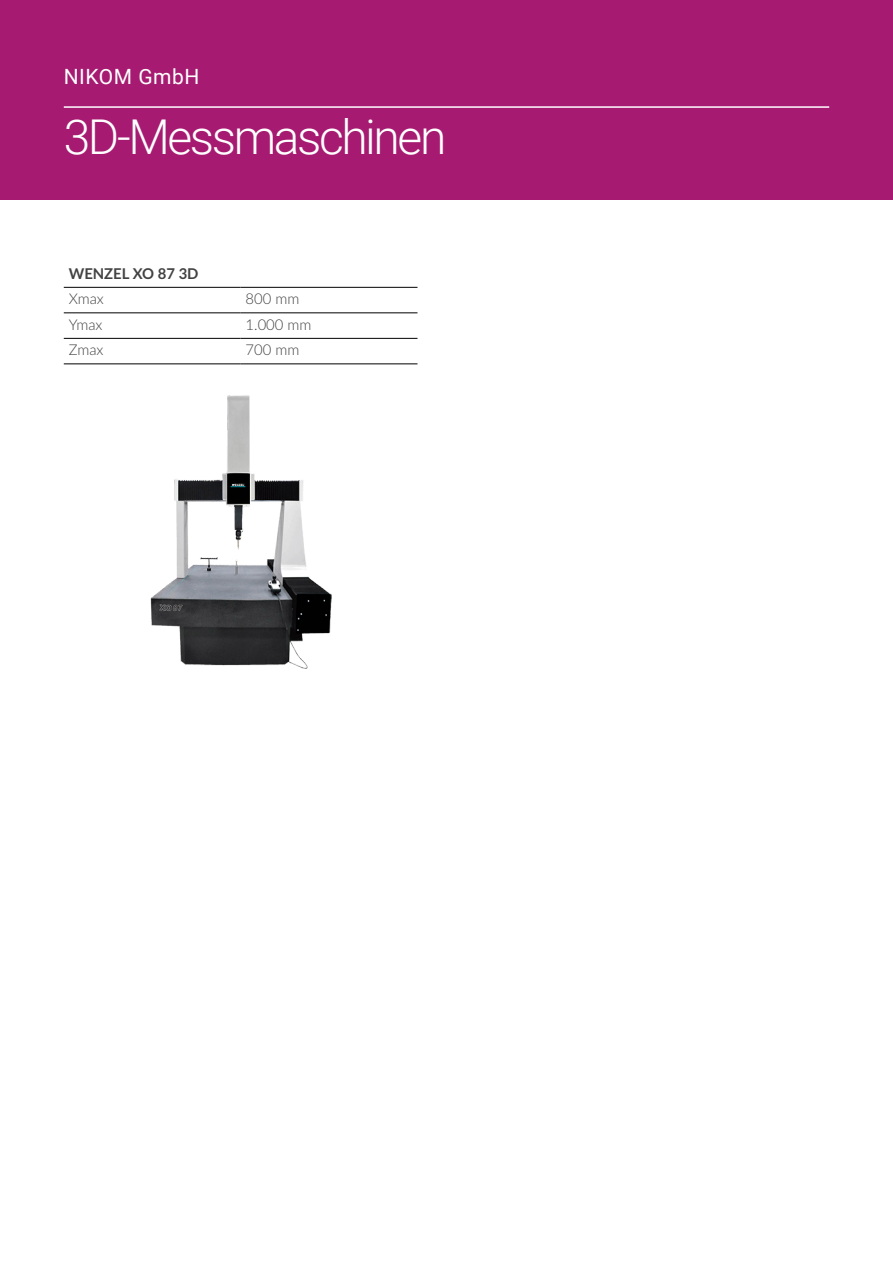
<style>
.page{position:relative;width:893px;height:1263px;background:#fff}
.page>*{position:absolute;margin:0;border:0;box-sizing:border-box;transform-origin:0 0}
.t1{font:300 48px "Roboto";letter-spacing:-.05em;color:#fff}
.t2{font:21px "Roboto";letter-spacing:.025em;color:#fff}
.t3{font:300 14.85px "Lato";color:#424242}
.t4{font:700 14.85px "Lato";color:#424242}
</style>
<div class="page">
<div style="left:0;top:0;width:893px;height:200px;background:#a61b71"></div>
<hr style="left:64px;top:106px;width:765px;height:2px;background:#fff">
<img style="left:150px;top:395px;width:182px;height:274px">
<hr style="left:64px;top:287px;width:177px;height:1px;background:#000">
<hr style="left:241px;top:287px;width:176px;height:1px;background:#000">
<hr style="left:64px;top:313px;width:177px;height:1px;background:#000">
<hr style="left:241px;top:313px;width:176px;height:1px;background:#000">
<hr style="left:64px;top:338px;width:177px;height:1px;background:#000">
<hr style="left:241px;top:338px;width:176px;height:1px;background:#000">
<hr style="left:64px;top:364px;width:177px;height:1px;background:#000">
<hr style="left:241px;top:364px;width:176px;height:1px;background:#000">
<h2 class="t2" style="left:64px;top:62px;width:137px">NIKOM GmbH</h2>
<h1 class="t1" style="left:64px;top:104px;width:384px">3D-Messmaschinen</h1>
<p class="t4" style="left:69px;top:262px;width:131px">WENZEL XO 87 3D</p>
<p class="t3" style="left:69px;top:289px;width:37px">Xmax</p>
<p class="t3" style="left:246px;top:289px;width:55px">800 mm</p>
<p class="t3" style="left:69px;top:314px;width:35px">Ymax</p>
<p class="t3" style="left:246px;top:314px;width:67px">1.000 mm</p>
<p class="t3" style="left:69px;top:340px;width:36px">Zmax</p>
<p class="t3" style="left:246px;top:340px;width:55px">700 mm</p>
</div>
